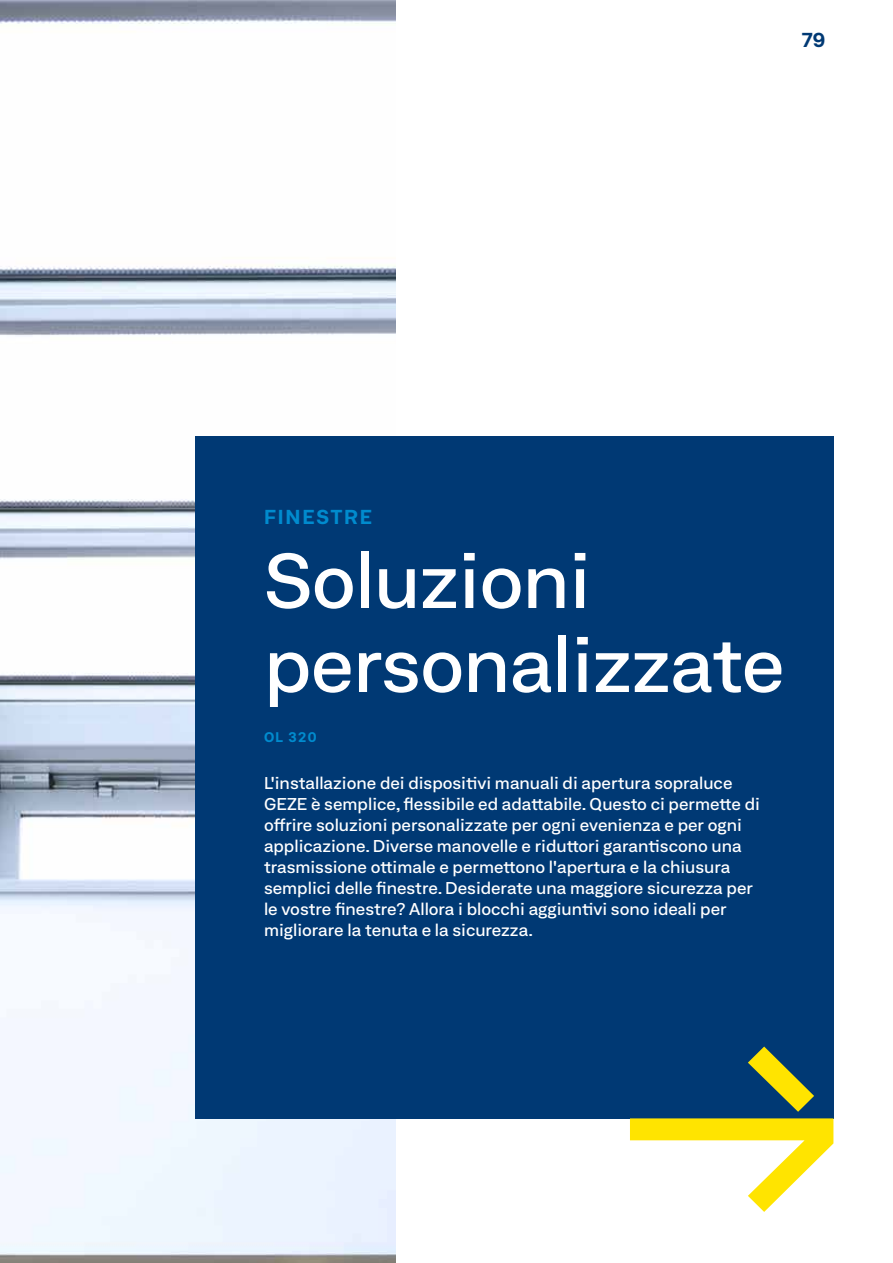
<style>
.page{position:relative;width:893px;height:1263px;background:#fff}
.page>*{position:absolute;margin:0;border:0;box-sizing:border-box;transform-origin:0 0}
.t1{font:500 expanded 75px/84px "Neufile Grotesk";letter-spacing:-.01em;color:#fff}
.t2{font:700 expanded 19.5px "Neufile Grotesk";letter-spacing:.1em;color:#008bce}
.t3{font:700 expanded 19.5px "Neufile Grotesk";color:#003974}
.t4{font:500 expanded 16.5px/21px "Neufile Grotesk";color:#fff}
.t5{font:700 expanded 13.5px "Neufile Grotesk";color:#008bce}
</style>
<div class="page">
<img style="left:0;top:0;width:395px;height:1263px">
<div style="left:195px;top:436px;width:638px;height:682px;background:#003974"></div>
<svg style="left:630px;top:1046px;width:203px;height:166px"></svg>
<p class="t3" style="left:801px;top:27px;width:25px">79</p>
<p class="t2" style="left:264px;top:504px;width:110px">FINESTRE</p>
<h1 class="t1" style="left:264px;top:537px;width:522px">Soluzioni personalizzate</h1>
<p class="t5" style="left:264px;top:728px;width:54px">OL 320</p>
<p class="t4" style="left:264px;top:772px;width:498px">L'installazione dei dispositivi manuali di apertura sopraluce GEZE è semplice, flessibile ed adattabile. Questo ci permette di offrire soluzioni personalizzate per ogni evenienza e per ogni applicazione. Diverse manovelle e riduttori garantiscono una trasmissione ottimale e permettono l'apertura e la chiusura semplici delle finestre. Desiderate una maggiore sicurezza per le vostre finestre? Allora i blocchi aggiuntivi sono ideali per migliorare la tenuta e la sicurezza.</p>
</div>
